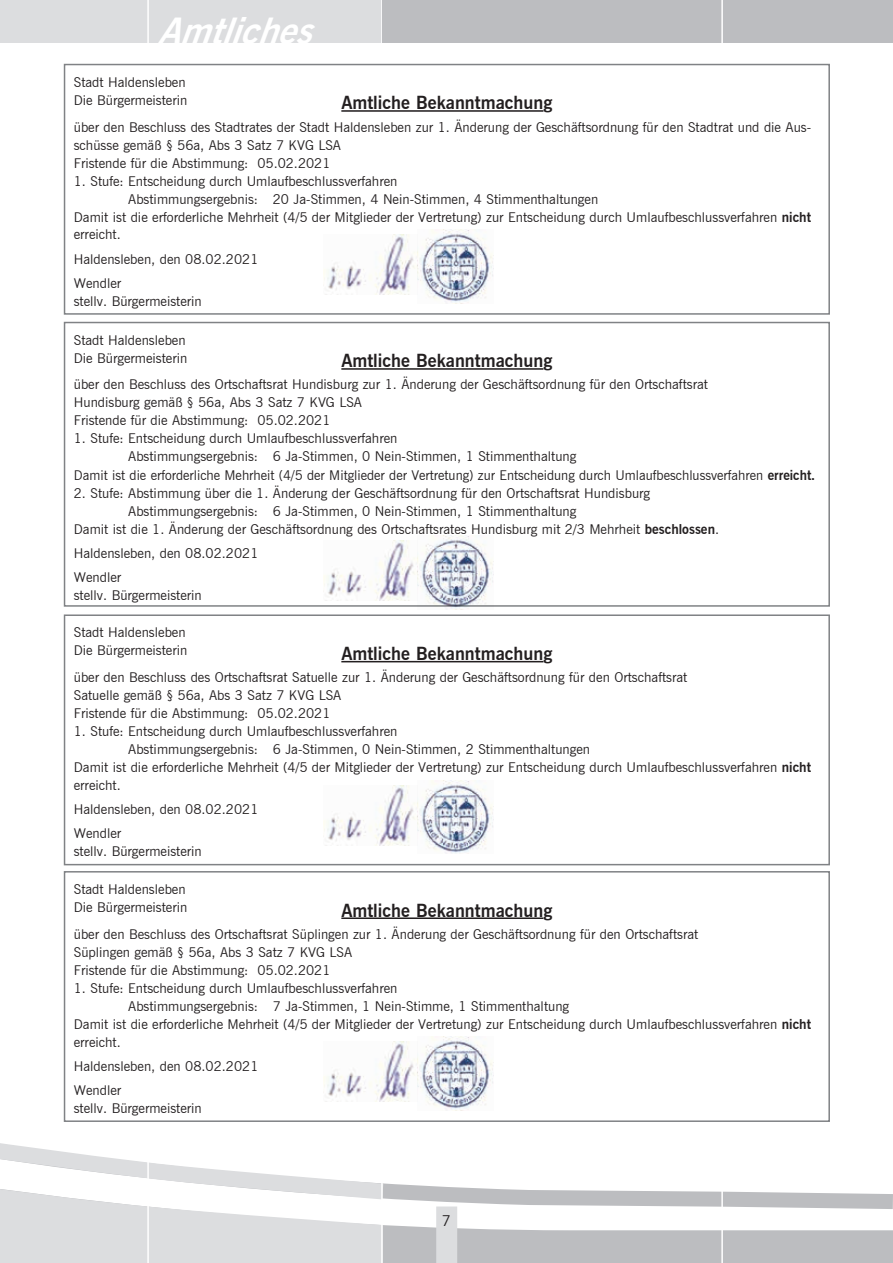
<style>
.page{position:relative;width:893px;height:1263px;background:#fff}
.page>*{position:absolute;margin:0;border:0;box-sizing:border-box;transform-origin:0 0}
.t1{font:italic 700 36px "News Gothic BT";color:#fff}
.t2{font:700 18px "News Gothic BT";color:#231f20}
.t3{font:15px "News Gothic BT";color:#231f20}
.t4{font:13.5px/18px "News Gothic BT";color:#231f20}
.s1{font-weight:700}
</style>
<div class="page">
<div style="left:0;top:0;width:383px;height:43px;background:#dcdddf"></div>
<svg style="left:398px;top:1187px;width:495px;height:76px"></svg>
<div style="left:436px;top:1206px;width:21px;height:57px;background:#dcdddf"></div>
<svg style="left:0;top:1143px;width:398px;height:120px"></svg>
<hr style="left:381px;top:0;width:2px;height:1263px;background:#fff">
<hr style="left:147px;top:0;width:2px;height:1263px;background:#fff">
<div style="left:383px;top:0;width:510px;height:43px;background:#bcbdc0"></div>
<hr style="left:721px;top:0;width:2px;height:1263px;background:#fff">
<hr style="left:341px;top:110px;width:202px;height:2px;background:#231f20">
<div style="left:64px;top:64px;width:766px;height:251px;border:2px solid #808285"></div>
<img style="left:323px;top:234px;width:92px;height:61px">
<img style="left:417px;top:229px;width:77px;height:74px">
<hr style="left:341px;top:368px;width:202px;height:2px;background:#231f20">
<div style="left:64px;top:322px;width:766px;height:285px;border:2px solid #808285"></div>
<img style="left:323px;top:540px;width:92px;height:61px">
<img style="left:417px;top:536px;width:77px;height:73px">
<hr style="left:341px;top:661px;width:202px;height:1px;background:#231f20">
<div style="left:64px;top:614px;width:766px;height:251px;border:2px solid #808285"></div>
<img style="left:323px;top:785px;width:92px;height:60px">
<img style="left:417px;top:780px;width:77px;height:74px">
<hr style="left:341px;top:917px;width:202px;height:2px;background:#231f20">
<div style="left:64px;top:871px;width:766px;height:251px;border:2px solid #808285"></div>
<img style="left:323px;top:1041px;width:92px;height:61px">
<img style="left:417px;top:1037px;width:77px;height:73px">
<h1 class="t1" style="left:157px;top:9px;width:170px">Amtliches</h1>
<p class="t4" style="left:74px;top:73px;width:115px">Stadt Haldensleben<br>Die Bürgermeisterin</p>
<h2 class="t2" style="left:341px;top:92px;width:213px">Amtliche Bekanntmachung</h2>
<p class="t4" style="left:74px;top:118px;width:739px">über den Beschluss des Stadtrates der Stadt Haldensleben zur 1. Änderung der Geschäftsordnung für den Stadtrat und die Aus&shy;schüsse gemäß § 56a, Abs 3 Satz 7 KVG LSA<br>Fristende für die Abstimmung: 05.02.2021</p>
<p class="t4" style="left:74px;top:172px;width:325px">1. Stufe: Entscheidung durch Umlaufbeschlussverfahren</p>
<p class="t4" style="left:128px;top:190px;width:471px">Abstimmungsergebnis: 20 Ja-Stimmen, 4 Nein-Stimmen, 4 Stimmenthaltungen</p>
<p class="t4" style="left:74px;top:208px;width:739px">Damit ist die erforderliche Mehrheit (4/5 der Mitglieder der Vertretung) zur Entscheidung durch Umlaufbeschlussverfahren <span class="s1">nicht</span></p>
<p class="t4" style="left:74px;top:226px;width:49px">erreicht.</p>
<p class="t4" style="left:74px;top:247px;width:186px;line-height:24px">Haldensleben, den 08.02.2021<br>Wendler</p>
<p class="t4" style="left:74px;top:292px;width:130px">stellv. Bürgermeisterin</p>
<p class="t4" style="left:74px;top:331px;width:115px">Stadt Haldensleben<br>Die Bürgermeisterin</p>
<h2 class="t2" style="left:341px;top:350px;width:213px">Amtliche Bekanntmachung</h2>
<p class="t4" style="left:74px;top:376px;width:636px">über den Beschluss des Ortschaftsrat Hundisburg zur 1. Änderung der Geschäftsordnung für den Ortschaftsrat<br>Hundisburg gemäß § 56a, Abs 3 Satz 7 KVG LSA<br>Fristende für die Abstimmung: 05.02.2021</p>
<p class="t4" style="left:74px;top:430px;width:325px">1. Stufe: Entscheidung durch Umlaufbeschlussverfahren</p>
<p class="t4" style="left:128px;top:448px;width:450px">Abstimmungsergebnis: 6 Ja-Stimmen, 0 Nein-Stimmen, 1 Stimmenthaltung</p>
<p class="t4" style="left:74px;top:466px;width:743px">Damit ist die erforderliche Mehrheit (4/5 der Mitglieder der Vertretung) zur Entscheidung durch Umlaufbeschlussverfahren <span class="s1">erreicht.</span></p>
<p class="t4" style="left:74px;top:484px;width:578px">2. Stufe: Abstimmung über die 1. Änderung der Geschäftsordnung für den Ortschaftsrat Hundisburg</p>
<p class="t4" style="left:128px;top:502px;width:450px">Abstimmungsergebnis: 6 Ja-Stimmen, 0 Nein-Stimmen, 1 Stimmenthaltung</p>
<p class="t4" style="left:74px;top:520px;width:647px">Damit ist die 1. Änderung der Geschäftsordnung des Ortschaftsrates Hundisburg mit 2/3 Mehrheit <span class="s1">beschlossen</span>.</p>
<p class="t4" style="left:74px;top:541px;width:186px;line-height:24px">Haldensleben, den 08.02.2021<br>Wendler</p>
<p class="t4" style="left:74px;top:586px;width:130px">stellv. Bürgermeisterin</p>
<p class="t4" style="left:74px;top:623px;width:115px">Stadt Haldensleben<br>Die Bürgermeisterin</p>
<h2 class="t2" style="left:341px;top:643px;width:213px">Amtliche Bekanntmachung</h2>
<p class="t4" style="left:74px;top:668px;width:615px">über den Beschluss des Ortschaftsrat Satuelle zur 1. Änderung der Geschäftsordnung für den Ortschaftsrat<br>Satuelle gemäß § 56a, Abs 3 Satz 7 KVG LSA<br>Fristende für die Abstimmung: 05.02.2021</p>
<p class="t4" style="left:74px;top:722px;width:325px">1. Stufe: Entscheidung durch Umlaufbeschlussverfahren</p>
<p class="t4" style="left:128px;top:740px;width:463px">Abstimmungsergebnis: 6 Ja-Stimmen, 0 Nein-Stimmen, 2 Stimmenthaltungen</p>
<p class="t4" style="left:74px;top:758px;width:739px">Damit ist die erforderliche Mehrheit (4/5 der Mitglieder der Vertretung) zur Entscheidung durch Umlaufbeschlussverfahren <span class="s1">nicht</span></p>
<p class="t4" style="left:74px;top:776px;width:49px">erreicht.</p>
<p class="t4" style="left:74px;top:797px;width:186px;line-height:24px">Haldensleben, den 08.02.2021<br>Wendler</p>
<p class="t4" style="left:74px;top:842px;width:130px">stellv. Bürgermeisterin</p>
<p class="t4" style="left:74px;top:880px;width:115px">Stadt Haldensleben<br>Die Bürgermeisterin</p>
<h2 class="t2" style="left:341px;top:899px;width:213px">Amtliche Bekanntmachung</h2>
<p class="t4" style="left:74px;top:925px;width:626px">über den Beschluss des Ortschaftsrat Süplingen zur 1. Änderung der Geschäftsordnung für den Ortschaftsrat<br>Süplingen gemäß § 56a, Abs 3 Satz 7 KVG LSA<br>Fristende für die Abstimmung: 05.02.2021</p>
<p class="t4" style="left:74px;top:979px;width:325px">1. Stufe: Entscheidung durch Umlaufbeschlussverfahren</p>
<p class="t4" style="left:128px;top:997px;width:442px">Abstimmungsergebnis: 7 Ja-Stimmen, 1 Nein-Stimme, 1 Stimmenthaltung</p>
<p class="t4" style="left:74px;top:1015px;width:739px">Damit ist die erforderliche Mehrheit (4/5 der Mitglieder der Vertretung) zur Entscheidung durch Umlaufbeschlussverfahren <span class="s1">nicht</span></p>
<p class="t4" style="left:74px;top:1033px;width:49px">erreicht.</p>
<p class="t4" style="left:74px;top:1054px;width:186px;line-height:24px">Haldensleben, den 08.02.2021<br>Wendler</p>
<p class="t4" style="left:74px;top:1099px;width:130px">stellv. Bürgermeisterin</p>
<p class="t3" style="left:442px;top:1212px;width:11px">7</p>
</div>
